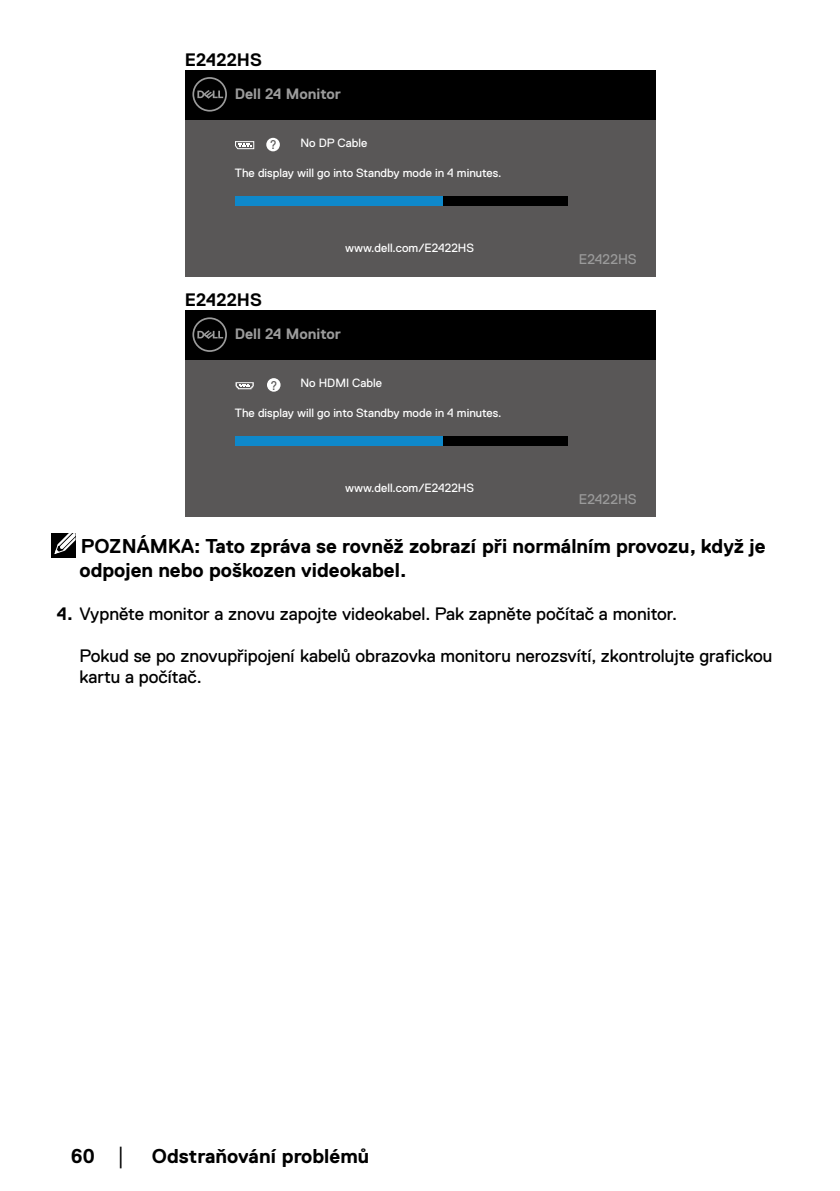
<style>
.page{position:relative;width:840px;height:1191px;background:#fff}
.page>*{position:absolute;margin:0;border:0;box-sizing:border-box;transform-origin:0 0}
.t1{font:700 20px/24px "Dell Replica";color:#000}
.t2{font:18px/21.6px "Dell Replica";color:#000}
.t3{font:700 18px "Dell Replica";color:#000}
.t4{font:700 15px "Dell Replica";color:#9b9b9b}
.t5{font:14px "Dell Replica";color:#9b9b9b}
.t6{font:12.6px "Dell Replica";color:#595757;scale:.92 1}
.t7{font:12px "Dell Replica";color:#fff}
.s1{font-weight:700}
.s2{font-family:"Times New Roman";font-weight:400;font-size:18px}
</style>
<div class="page">
<div style="left:185px;top:70px;width:470px;height:206px;background:#595757"></div>
<div style="left:185px;top:70px;width:470px;height:50px;background:#000"></div>
<svg style="left:192px;top:77px;width:35px;height:35px"></svg>
<div style="left:235px;top:196px;width:332px;height:10px;background:#000"></div>
<div style="left:235px;top:196px;width:207px;height:10px;background:#0e88ca"></div>
<div style="left:266px;top:138px;width:14px;height:13px;background:#fff;border-radius:50%"></div>
<svg style="left:235px;top:141px;width:19px;height:8px"></svg>
<div style="left:185px;top:310px;width:470px;height:206px;background:#595757"></div>
<div style="left:185px;top:310px;width:470px;height:50px;background:#000"></div>
<svg style="left:192px;top:317px;width:35px;height:35px"></svg>
<div style="left:235px;top:436px;width:332px;height:10px;background:#000"></div>
<div style="left:235px;top:436px;width:207px;height:10px;background:#0e88ca"></div>
<div style="left:267px;top:378px;width:13px;height:14px;background:#fff;border-radius:50%"></div>
<svg style="left:235px;top:382px;width:18px;height:7px"></svg>
<div style="left:51px;top:533px;width:24px;height:24px;background:#000"></div>
<svg style="left:54px;top:533px;width:22px;height:22px"></svg>
<p class="t3" style="left:185px;top:49px;width:79px">E2422HS</p>
<p class="t4" style="left:235px;top:85px;width:108px">Dell 24 Monitor</p>
<p class="t7" style="left:300px;top:136px;width:68px">No DP Cable</p>
<p class="t6" style="left:269px;top:138px;width:9px">?</p>
<p class="t7" style="left:235px;top:166px;width:268px">The display will go into Standby mode in 4 minutes.</p>
<p class="t7" style="left:345px;top:241px;width:130px">www.dell.com/E2422HS</p>
<p class="t3" style="left:185px;top:290px;width:79px">E2422HS</p>
<p class="t4" style="left:235px;top:325px;width:108px">Dell 24 Monitor</p>
<p class="t7" style="left:300px;top:376px;width:83px">No HDMI Cable</p>
<p class="t6" style="left:270px;top:378px;width:9px">?</p>
<p class="t7" style="left:235px;top:406px;width:268px">The display will go into Standby mode in 4 minutes.</p>
<p class="t7" style="left:345px;top:481px;width:130px">www.dell.com/E2422HS</p>
<p class="t5" style="left:578px;top:251px;width:59px">E2422HS</p>
<p class="t5" style="left:578px;top:492px;width:59px">E2422HS</p>
<p class="t1" style="left:79px;top:534px;width:687px">POZNÁMKA: Tato zpráva se rovněž zobrazí při normálním provozu, když je odpojen nebo poškozen videokabel.</p>
<p class="t2" style="left:57px;top:603px;width:621px"><span class="s1">4.</span> Vypněte monitor a znovu zapojte videokabel. Pak zapněte počítač a monitor.</p>
<p class="t2" style="left:79px;top:645px;width:694px">Pokud se po znovupřipojení kabelů obrazovka monitoru nerozsvítí, zkontrolujte grafickou kartu a počítač.</p>
<p class="t1" style="left:71px;top:1144px;width:299px">60 <span class="s2">│</span> Odstraňování problémů</p>
</div>
